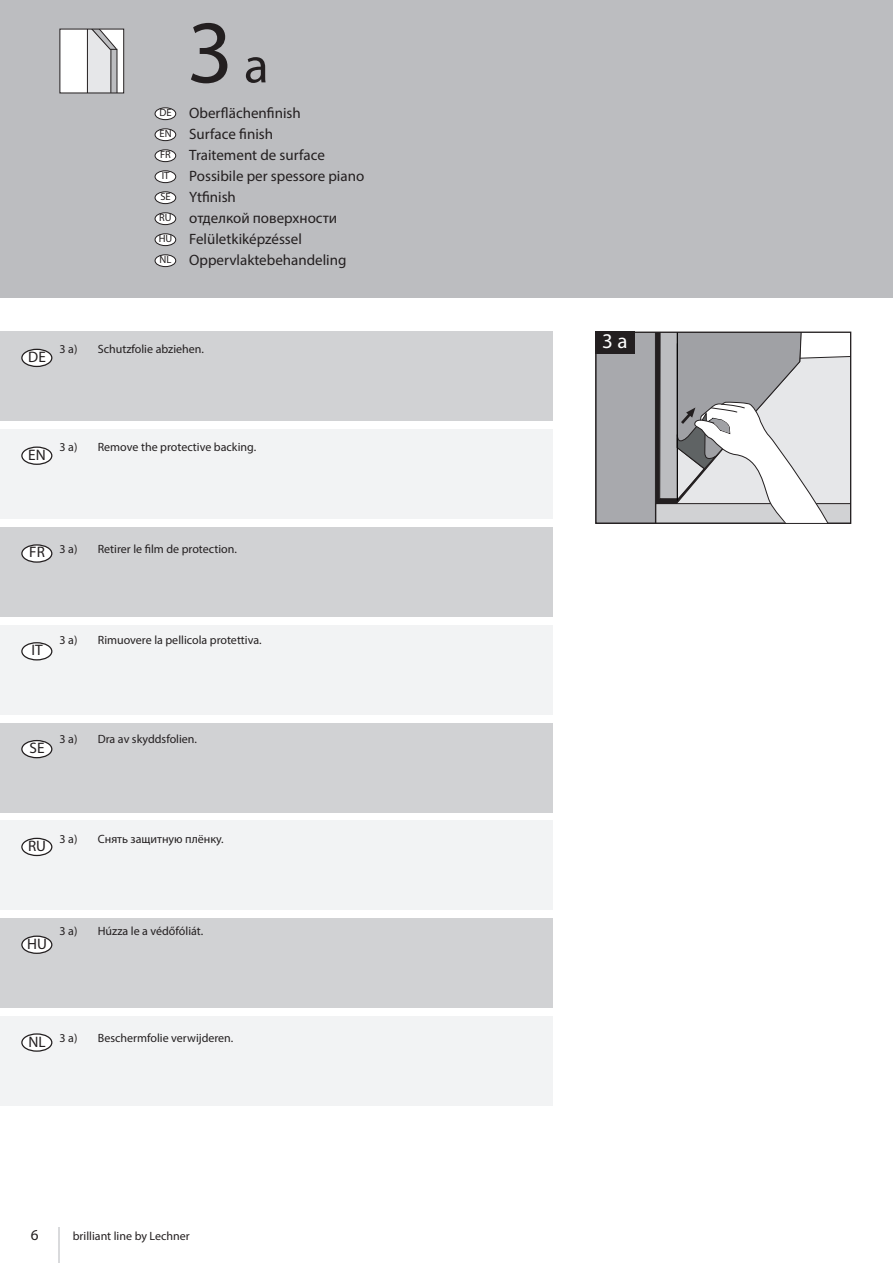
<style>
.page{position:relative;width:893px;height:1263px;background:#fff}
.page>*{position:absolute;margin:0;border:0;box-sizing:border-box;transform-origin:0 0}
.t1{font:90px "Myriad Pro";color:#231f20}
.t2{font:21px "Myriad Pro";color:#fff}
.t3{font:15.15px "Myriad Pro";color:#231f20}
.t4{font:15px/21px "Myriad Pro";color:#231f20}
.t5{font:12px "Myriad Pro";color:#231f20}
.t6{font:10.5px/21px "Myriad Pro";color:#231f20}
.s1{font-size:51px}
</style>
<div class="page">
<hr style="left:58px;top:1228px;width:2px;height:35px;background:#d9dadc">
<div style="left:0;top:821px;width:850px;height:89px;background:#f2f3f4"></div>
<div style="left:0;top:625px;width:850px;height:89px;background:#f2f3f4"></div>
<div style="left:0;top:430px;width:850px;height:89px;background:#f2f3f4"></div>
<div style="left:0;top:332px;width:850px;height:89px;background:#d1d2d4"></div>
<div style="left:0;top:723px;width:850px;height:89px;background:#d1d2d4"></div>
<div style="left:0;top:527px;width:850px;height:90px;background:#d1d2d4"></div>
<div style="left:0;top:918px;width:850px;height:90px;background:#d1d2d4"></div>
<div style="left:22px;top:349px;width:30px;height:17px;background:#fff;border-radius:50%"></div>
<div style="left:21px;top:349px;width:31px;height:18px;border:1px solid #231f20;border-radius:50%"></div>
<div style="left:22px;top:447px;width:30px;height:17px;background:#fff;border-radius:50%"></div>
<div style="left:21px;top:446px;width:31px;height:19px;border:1px solid #231f20;border-radius:50%"></div>
<div style="left:22px;top:545px;width:30px;height:17px;background:#fff;border-radius:50%"></div>
<div style="left:21px;top:544px;width:31px;height:19px;border:1px solid #231f20;border-radius:50%"></div>
<div style="left:22px;top:643px;width:30px;height:17px;background:#fff;border-radius:50%"></div>
<div style="left:21px;top:642px;width:31px;height:18px;border:1px solid #231f20;border-radius:50%"></div>
<div style="left:22px;top:740px;width:30px;height:18px;background:#fff;border-radius:50%"></div>
<div style="left:21px;top:740px;width:31px;height:18px;border:1px solid #231f20;border-radius:50%"></div>
<div style="left:22px;top:936px;width:30px;height:17px;background:#fff;border-radius:50%"></div>
<div style="left:21px;top:935px;width:31px;height:19px;border:1px solid #231f20;border-radius:50%"></div>
<div style="left:22px;top:838px;width:30px;height:17px;background:#fff;border-radius:50%"></div>
<div style="left:21px;top:838px;width:31px;height:18px;border:1px solid #231f20;border-radius:50%"></div>
<div style="left:0;top:1016px;width:850px;height:90px;background:#f2f3f4"></div>
<div style="left:22px;top:1034px;width:30px;height:17px;background:#fff;border-radius:50%"></div>
<div style="left:21px;top:1033px;width:31px;height:19px;border:1px solid #231f20;border-radius:50%"></div>
<div style="left:554px;top:0;width:339px;height:1242px;background:#fff"></div>
<div style="left:0;top:0;width:893px;height:298px;background:#bcbdc0"></div>
<svg style="left:597px;top:334px;width:252px;height:188px;background:#c0c0c3"></svg>
<hr style="left:677px;top:332px;width:1px;height:169px;background:#000">
<div style="left:595px;top:332px;width:256px;height:192px;border:1px solid #231f20"></div>
<div style="left:60px;top:29px;width:64px;height:64px;background:#fff"></div>
<svg style="left:86px;top:31px;width:32px;height:60px;background:#cdced0"></svg>
<div style="left:60px;top:29px;width:64px;height:64px;border:1px solid #231f20"></div>
<div style="left:595px;top:332px;width:40px;height:22px;background:#231f20"></div>
<div style="left:155px;top:108px;width:21px;height:12px;background:#fff;border-radius:50%"></div>
<div style="left:155px;top:107px;width:21px;height:13px;border:1px solid #231f20;border-radius:50%"></div>
<div style="left:155px;top:129px;width:21px;height:12px;background:#fff;border-radius:50%"></div>
<div style="left:155px;top:128px;width:21px;height:13px;border:1px solid #231f20;border-radius:50%"></div>
<div style="left:155px;top:150px;width:21px;height:12px;background:#fff;border-radius:50%"></div>
<div style="left:155px;top:149px;width:21px;height:13px;border:1px solid #231f20;border-radius:50%"></div>
<div style="left:155px;top:171px;width:21px;height:12px;background:#fff;border-radius:50%"></div>
<div style="left:155px;top:170px;width:21px;height:13px;border:1px solid #231f20;border-radius:50%"></div>
<div style="left:155px;top:192px;width:21px;height:12px;background:#fff;border-radius:50%"></div>
<div style="left:155px;top:191px;width:21px;height:13px;border:1px solid #231f20;border-radius:50%"></div>
<div style="left:155px;top:213px;width:21px;height:12px;background:#fff;border-radius:50%"></div>
<div style="left:155px;top:212px;width:21px;height:13px;border:1px solid #231f20;border-radius:50%"></div>
<div style="left:155px;top:234px;width:21px;height:12px;background:#fff;border-radius:50%"></div>
<div style="left:155px;top:233px;width:21px;height:13px;border:1px solid #231f20;border-radius:50%"></div>
<div style="left:155px;top:255px;width:21px;height:12px;background:#fff;border-radius:50%"></div>
<div style="left:155px;top:254px;width:21px;height:13px;border:1px solid #231f20;border-radius:50%"></div>
<p class="t6" style="left:159px;top:102px;width:15px">DE<br>EN<br>FR<br>IT<br>SE<br>RU<br>HU<br>NL</p>
<h1 class="t1" style="left:187px;top:-3px;width:83px">3 <span class="s1">a</span></h1>
<p class="t4" style="left:189px;top:102px;width:177px">Oberflächenfinish<br>Surface finish<br>Traitement de surface<br>Possibile per spessore piano<br>Ytfinish<br>отделкой поверхности<br>Felületkiképzéssel<br>Oppervlaktebehandeling</p>
<p class="t3" style="left:28px;top:347px;width:19px">DE</p>
<p class="t5" style="left:60px;top:341px;width:19px">3 a)</p>
<p class="t5" style="left:98px;top:341px;width:108px">Schutzfolie abziehen.</p>
<p class="t3" style="left:28px;top:445px;width:19px">EN</p>
<p class="t5" style="left:60px;top:440px;width:19px">3 a)</p>
<p class="t5" style="left:98px;top:440px;width:160px">Remove the protective backing.</p>
<p class="t3" style="left:29px;top:543px;width:17px">FR</p>
<p class="t5" style="left:60px;top:542px;width:19px">3 a)</p>
<p class="t5" style="left:98px;top:542px;width:141px">Retirer le film de protection.</p>
<p class="t3" style="left:31px;top:641px;width:13px">IT</p>
<p class="t5" style="left:60px;top:633px;width:19px">3 a)</p>
<p class="t5" style="left:98px;top:633px;width:165px">Rimuovere la pellicola protettiva.</p>
<p class="t3" style="left:30px;top:739px;width:16px">SE</p>
<p class="t5" style="left:60px;top:731px;width:19px">3 a)</p>
<p class="t5" style="left:98px;top:731px;width:101px">Dra av skyddsfolien.</p>
<p class="t3" style="left:28px;top:836px;width:20px">RU</p>
<p class="t5" style="left:60px;top:832px;width:19px">3 a)</p>
<p class="t5" style="left:98px;top:832px;width:127px">Снять защитную плёнку.</p>
<p class="t3" style="left:27px;top:934px;width:21px">HU</p>
<p class="t5" style="left:60px;top:923px;width:19px">3 a)</p>
<p class="t5" style="left:98px;top:923px;width:107px">Húzza le a védőfóliát.</p>
<p class="t3" style="left:28px;top:1032px;width:19px">NL</p>
<p class="t5" style="left:60px;top:1030px;width:19px">3 a)</p>
<p class="t5" style="left:98px;top:1030px;width:137px">Beschermfolie verwijderen.</p>
<p class="t3" style="left:31px;top:1225px;width:9px">6</p>
<p class="t5" style="left:73px;top:1228px;width:118px">brilliant line by Lechner</p>
<h2 class="t2" style="left:602px;top:328px;width:27px">3 a</h2>
</div>
